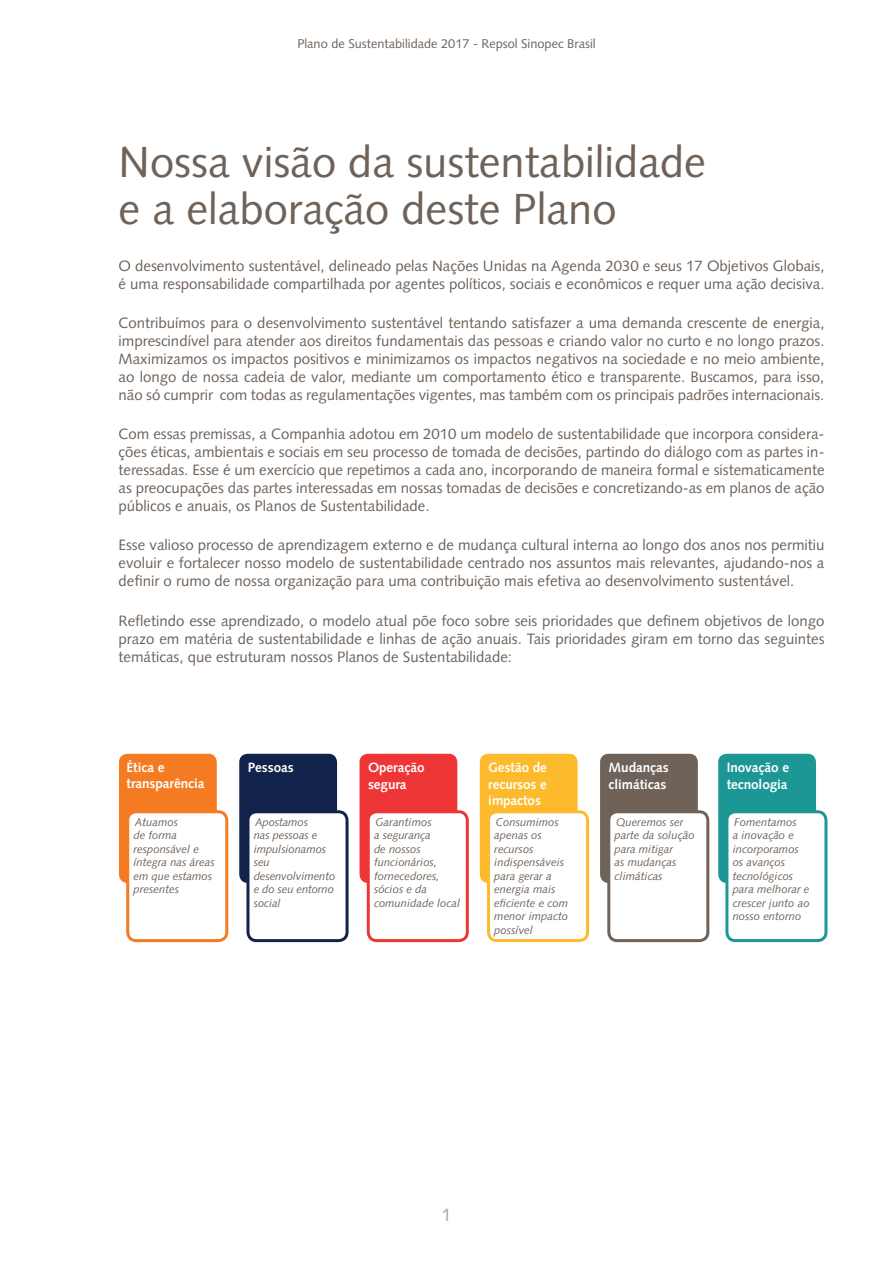
<style>
.page{position:relative;width:893px;height:1263px;background:#fff}
.page>*{position:absolute;margin:0;border:0;box-sizing:border-box;transform-origin:0 0}
.t1{font:43.5px/46.5px "Syntax LT Std";color:#6e6259}
.t2{font:18px "Syntax LT Std";color:#aca29a}
.t3{font:15px/18px "Syntax LT Std";color:#6e6259;text-align:justify}
.t4{font:700 13.5px/16.5px "Syntax LT Std";letter-spacing:-.005em;color:#fff}
.t5{font:12.75px "Syntax LT Std";color:#6e6259}
.t6{font:italic 11.25px/13.5px "Syntax LT Std";color:#6e6259}
</style>
<div class="page">
<div style="left:119px;top:754px;width:98px;height:129px;background:#f47b21;border-radius:9px"></div>
<div style="left:128px;top:812px;width:99px;height:128px;background:#fff;border-radius:9px"></div>
<div style="left:126px;top:810px;width:102px;height:132px;border:3px solid #f47b21;border-radius:9px"></div>
<div style="left:360px;top:754px;width:97px;height:129px;background:#ee3637;border-radius:9px"></div>
<div style="left:368px;top:812px;width:99px;height:128px;background:#fff;border-radius:9px"></div>
<div style="left:367px;top:810px;width:102px;height:132px;border:3px solid #ee3637;border-radius:9px"></div>
<div style="left:600px;top:754px;width:98px;height:129px;background:#6e6259;border-radius:9px"></div>
<div style="left:609px;top:812px;width:99px;height:128px;background:#fff;border-radius:9px"></div>
<div style="left:607px;top:810px;width:102px;height:132px;border:3px solid #6e6259;border-radius:9px"></div>
<div style="left:239px;top:754px;width:98px;height:129px;background:#11234a;border-radius:9px"></div>
<div style="left:248px;top:812px;width:99px;height:128px;background:#fff;border-radius:9px"></div>
<div style="left:246px;top:810px;width:103px;height:132px;border:3px solid #11234a;border-radius:9px"></div>
<div style="left:480px;top:754px;width:98px;height:129px;background:#fcba2c;border-radius:9px"></div>
<div style="left:488px;top:812px;width:100px;height:128px;background:#fff;border-radius:9px"></div>
<div style="left:487px;top:810px;width:102px;height:132px;border:3px solid #fcba2c;border-radius:9px"></div>
<div style="left:718px;top:754px;width:98px;height:129px;background:#1d9696;border-radius:9px"></div>
<div style="left:727px;top:812px;width:99px;height:128px;background:#fff;border-radius:9px"></div>
<div style="left:725px;top:810px;width:102px;height:132px;border:3px solid #1d9696;border-radius:9px"></div>
<p class="t5" style="left:297px;top:36px;width:300px">Plano de Sustentabilidade 2017 - Repsol Sinopec Brasil</p>
<h1 class="t1" style="left:119px;top:139px;width:589px">Nossa visão da sustentabilidade e a elaboração deste Plano</h1>
<p class="t3" style="left:119px;top:256px;width:707px">O desenvolvimento sustentável, delineado pelas Nações Unidas na Agenda 2030 e seus 17 Objetivos Globais, é uma responsabilidade compartilhada por agentes políticos, sociais e econômicos e requer uma ação decisiva.</p>
<p class="t3" style="left:119px;top:314px;width:707px">Contribuímos para o desenvolvimento sustentável tentando satisfazer a uma demanda crescente de energia, imprescindível para atender aos direitos fundamentais das pessoas e criando valor no curto e no longo prazos.<br>Maximizamos os impactos positivos e minimizamos os impactos negativos na sociedade e no meio ambiente, ao longo de nossa cadeia de valor, mediante um comportamento ético e transparente. Buscamos, para isso, não só cumprir com todas as regulamentações vigentes, mas também com os principais padrões internacionais.</p>
<p class="t3" style="left:119px;top:425px;width:707px">Com essas premissas, a Companhia adotou em 2010 um modelo de sustentabilidade que incorpora considera&shy;ções éticas, ambientais e sociais em seu processo de tomada de decisões, partindo do diálogo com as partes in&shy;teressadas. Esse é um exercício que repetimos a cada ano, incorporando de maneira formal e sistematicamente as preocupações das partes interessadas em nossas tomadas de decisões e concretizando-as em planos de ação públicos e anuais, os Planos de Sustentabilidade.</p>
<p class="t3" style="left:119px;top:536px;width:707px">Esse valioso processo de aprendizagem externo e de mudança cultural interna ao longo dos anos nos permitiu evoluir e fortalecer nosso modelo de sustentabilidade centrado nos assuntos mais relevantes, ajudando-nos a definir o rumo de nossa organização para uma contribuição mais efetiva ao desenvolvimento sustentável.</p>
<p class="t3" style="left:119px;top:612px;width:707px">Refletindo esse aprendizado, o modelo atual põe foco sobre seis prioridades que definem objetivos de longo prazo em matéria de sustentabilidade e linhas de ação anuais. Tais prioridades giram em torno das seguintes temáticas, que estruturam nossos Planos de Sustentabilidade:</p>
<p class="t4" style="left:127px;top:759px;width:79px">Ética e transparência</p>
<p class="t6" style="left:133px;top:815px;width:83px">Atuamos<br>de forma responsável e íntegra nas áreas em que estamos presentes</p>
<p class="t4" style="left:248px;top:759px;width:48px">Pessoas</p>
<p class="t6" style="left:254px;top:815px;width:83px">Apostamos<br>nas pessoas e impulsionamos seu desenvolvimento e do seu entorno social</p>
<p class="t4" style="left:368px;top:759px;width:58px">Operação segura</p>
<p class="t6" style="left:374px;top:815px;width:88px">Garantimos<br>a segurança<br>de nossos funcionários, fornecedores, sócios e da comunidade local</p>
<p class="t4" style="left:488px;top:759px;width:60px;text-align:justify">Gestão de recursos e impactos</p>
<p class="t6" style="left:494px;top:815px;width:75px">Consumimos apenas os recursos indispensáveis para gerar a energia mais eficiente e com menor impacto possível</p>
<p class="t4" style="left:609px;top:759px;width:62px">Mudanças climáticas</p>
<p class="t6" style="left:615px;top:815px;width:82px">Queremos ser parte da solução para mitigar<br>as mudanças climáticas</p>
<p class="t4" style="left:727px;top:759px;width:64px">Inovação e tecnologia</p>
<p class="t6" style="left:733px;top:815px;width:78px">Fomentamos<br>a inovação e incorporamos os avanços tecnológicos para melhorar e crescer junto ao nosso entorno</p>
<p class="t2" style="left:441px;top:1204px;width:12px">1</p>
</div>
